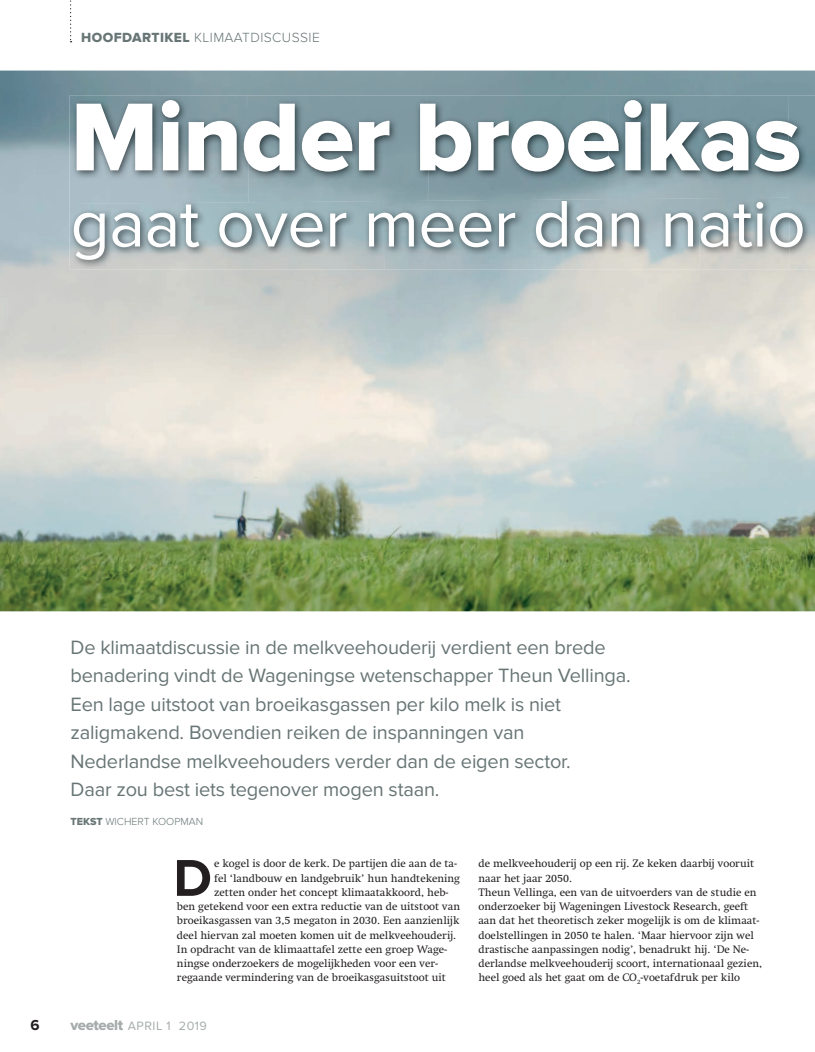
<style>
.page{position:relative;width:815px;height:1052px;background:#fff}
.page>*{position:absolute;margin:0;border:0;box-sizing:border-box;transform-origin:0 0}
.t1{font:100px "Proxima Nova Extrabld";letter-spacing:-.01em;color:#fff}
.t2{font:68.25px "Proxima Nova";letter-spacing:-.01em;color:#fff}
.t3{font:700 53.62px "Proxima Nova";color:#231f20}
.t4{font:20px/28.5px "Proxima Nova";letter-spacing:-.01em;color:#687575}
.t5{font:700 15px "Proxima Nova";color:#231f20}
.t6{font:300 13.75px "Proxima Nova";letter-spacing:.03em;color:#687575}
.t7{font:12.5px "Proxima Nova";color:#a6acac}
.t8{font:11px/14.2px "Swift LT Pro";color:#231f20}
.t9{font:300 10.62px "Proxima Nova";color:#687575}
.s1{font-family:"Proxima Nova Extrabld";font-weight:400}
.s2{font-family:"Proxima Nova Extrabld";font-size:15px}
</style>
<div class="page">
<img style="left:0;top:71px;width:814px;height:540px">
<img style="left:69px;top:96px;width:178px;height:105px">
<img style="left:247px;top:96px;width:180px;height:105px">
<img style="left:427px;top:96px;width:180px;height:101px">
<img style="left:607px;top:96px;width:180px;height:101px">
<img style="left:787px;top:96px;width:27px;height:173px">
<img style="left:69px;top:201px;width:314px;height:68px">
<img style="left:383px;top:197px;width:406px;height:72px">
<svg style="left:70px;top:0;width:2px;height:42px"></svg>
<p class="t6" style="left:81px;top:30px;width:240px"><span class="s1">HOOFDARTIKEL</span> KLIMAATDISCUSSIE</p>
<h1 class="t1" style="left:71px;top:79px;width:732px">Minder broeikas</h1>
<h2 class="t2" style="left:71px;top:185px;width:736px">gaat over meer dan natio</h2>
<p class="t4" style="left:71px;top:633px;width:561px">De klimaatdiscussie in de melkveehouderij verdient een brede benadering vindt de Wageningse wetenschapper Theun Vellinga.<br>Een lage uitstoot van broeikasgassen per kilo melk is niet zaligmakend. Bovendien reiken de inspanningen van Nederlandse melkveehouders verder dan de eigen sector.<br>Daar zou best iets tegenover mogen staan.</p>
<p class="t9" style="left:71px;top:815px;width:134px"><span class="s1">TEKST</span> WICHERT KOOPMAN</p>
<h3 class="t3" style="left:173px;top:847px;width:40px">D</h3>
<p class="t8" style="left:214px;top:856px;width:244px">e kogel is door de kerk. De partĳen die aan de ta-</p>
<p class="t8" style="left:214px;top:871px;width:247px">fel ‘landbouw en landgebruik’ hun handtekening</p>
<p class="t8" style="left:214px;top:885px;width:236px">zetten onder het concept klimaatakkoord, heb-</p>
<p class="t8" style="left:177px;top:899px;width:284px">ben getekend voor een extra reductie van de uitstoot van</p>
<p class="t8" style="left:177px;top:913px;width:284px">broeikasgassen van 3,5 megaton in 2030. Een aanzienlĳk</p>
<p class="t8" style="left:177px;top:927px;width:281px">deel hiervan zal moeten komen uit de melkveehouderĳ.</p>
<p class="t8" style="left:177px;top:942px;width:271px">In opdracht van de klimaattafel zette een groep Wage-</p>
<p class="t8" style="left:177px;top:956px;width:263px">ningse onderzoekers de mogelĳkheden voor een ver-</p>
<p class="t8" style="left:177px;top:970px;width:270px">reg aande vermindering van de broeikasgasuitstoot uit</p>
<h3 class="t5" style="left:31px;top:1016px;width:11px">6</h3>
<p class="t7" style="left:71px;top:1018px;width:138px"><span class="s2">veeteelt</span> APRIL 1 2019</p>
<p class="t8" style="left:478px;top:856px;width:285px">de melkveehouderĳ op een rĳ. Ze keken daarbĳ vooruit naar het jaar 2050.<br>Theun Vellinga, een van de uitvoerders van de studie en onderzoeker bĳ Wageningen Livestock Research, geeft aan dat het theoretisch zeker mogelĳk is om de klimaat&shy;doelstellingen in 2050 te halen. ‘Maar hiervoor zĳn wel drastische aanpassingen nodig’, benadrukt hĳ. ‘De Ne&shy;derlandse melkveehouderĳ scoort, internationaal gezien, heel goed als het gaat om de CO<sub>2</sub>-voetafdruk per kilo</p>
</div>
